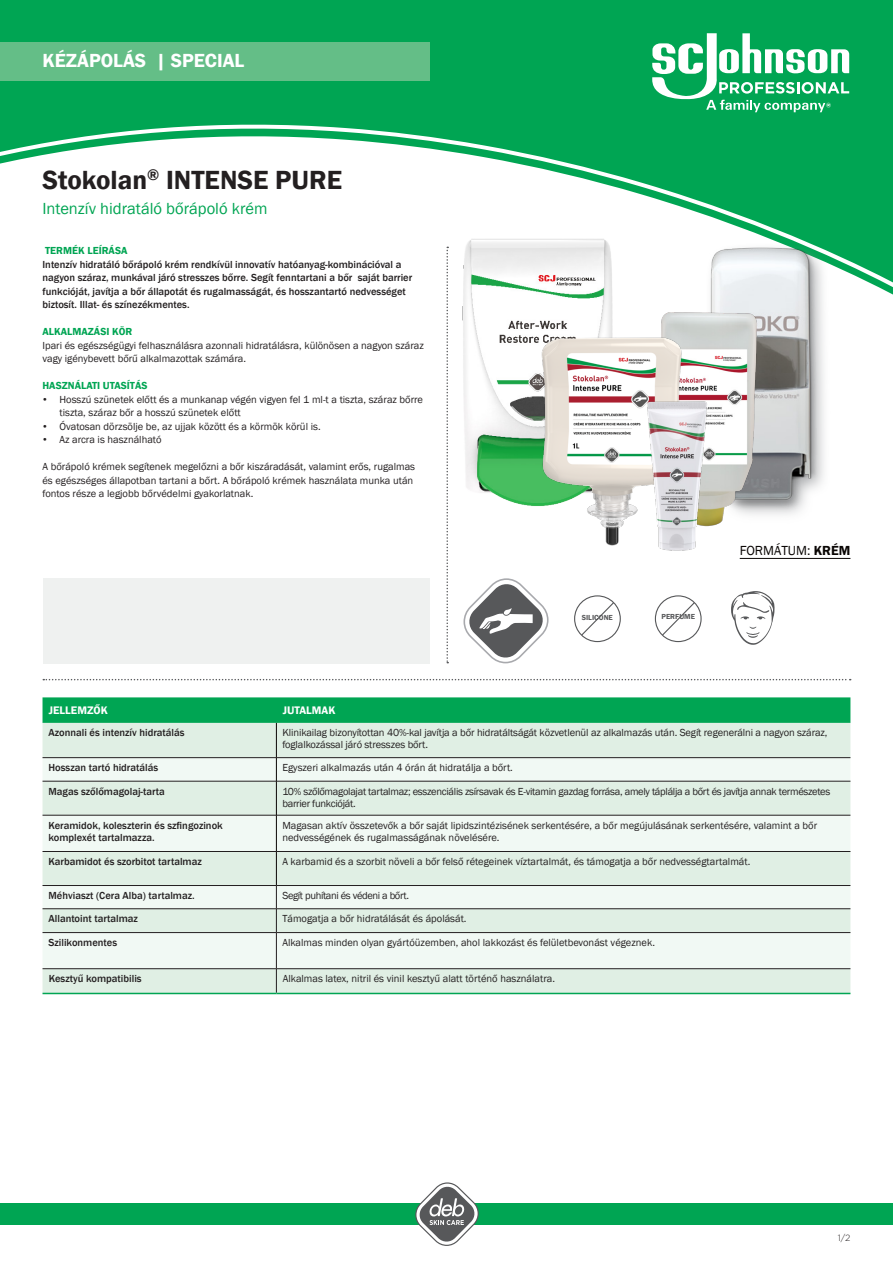
<style>
.page{position:relative;width:893px;height:1263px;background:#fff}
.page>*{position:absolute;margin:0;border:0;box-sizing:border-box;transform-origin:0 0}
.t1{font:600 27px "Franklin Gothic";color:#231f20}
.t2{font:600 19.5px "Franklin Gothic";color:#fff}
.t3{font:16.5px "Franklin Gothic";color:#00a553}
.t4{font:13.5px "Franklin Gothic";color:#0a0604}
.t5{font:600 11.25px "Franklin Gothic";color:#fff}
.t6{font:10.5px/13.5px "Franklin Gothic";color:#231f20}
.t7{font:500 10.5px/13.5px "Franklin Gothic";color:#231f20}
.t8{font:10.5px/12.8px "Franklin Gothic";letter-spacing:-.025em;color:#231f20}
.t9{font:600 10.5px "Franklin Gothic";color:#00a553}
.t10{font:10.5px "Franklin Gothic";letter-spacing:-.035em;color:#231f20}
.t11{font:300 9px "Gotham";color:#231f20}
.t12{font:600 7.5px "Franklin Gothic";color:#57585a}
.s1{font-family:"Gotham"}
.s2{font-weight:600}
</style>
<div class="page">
<div style="left:0;top:0;width:893px;height:295px;background:#00a553"></div>
<svg style="left:0;top:119px;width:893px;height:175px"></svg>
<div style="left:0;top:1203px;width:893px;height:22px;background:#00a553"></div>
<svg style="left:415px;top:1182px;width:64px;height:64px"></svg>
<div style="left:0;top:43px;width:429px;height:38px;background:#64be87"></div>
<svg style="left:652px;top:33px;width:197px;height:79px"></svg>
<div style="left:43px;top:578px;width:386px;height:85px;background:#eff1f0"></div>
<svg style="left:446px;top:247px;width:2px;height:416px"></svg>
<svg style="left:43px;top:679px;width:808px;height:1px"></svg>
<hr style="left:740px;top:558px;width:110px;height:1px;background:#0a0604">
<svg style="left:43px;top:697px;width:807px;height:26px;background:#05a656"></svg>
<div style="left:43px;top:723px;width:807px;height:270px;background:#e0efe4"></div>
<svg style="left:43px;top:758px;width:807px;height:210px;fill:#f1f9f4"></svg>
<hr style="left:43px;top:781px;width:233px;height:1px;background:#231f20">
<hr style="left:277px;top:781px;width:573px;height:1px;background:#231f20">
<hr style="left:43px;top:815px;width:233px;height:1px;background:#231f20">
<hr style="left:277px;top:815px;width:573px;height:1px;background:#231f20">
<hr style="left:43px;top:851px;width:233px;height:1px;background:#231f20">
<hr style="left:277px;top:851px;width:573px;height:1px;background:#231f20">
<hr style="left:43px;top:885px;width:233px;height:1px;background:#231f20">
<hr style="left:276px;top:885px;width:574px;height:1px;background:#231f20">
<hr style="left:43px;top:757px;width:233px;height:1px;background:#231f20">
<hr style="left:277px;top:757px;width:573px;height:1px;background:#231f20">
<hr style="left:276px;top:723px;width:1px;height:35px;background:#0a0604">
<svg style="left:276px;top:758px;width:1px;height:23px"></svg>
<hr style="left:276px;top:781px;width:1px;height:34px;background:#0a0604">
<hr style="left:276px;top:815px;width:1px;height:36px;background:#0a0604">
<hr style="left:276px;top:851px;width:1px;height:34px;background:#0a0604">
<hr style="left:43px;top:908px;width:233px;height:1px;background:#231f20">
<hr style="left:276px;top:908px;width:574px;height:1px;background:#231f20">
<svg style="left:276px;top:886px;width:1px;height:46px"></svg>
<hr style="left:43px;top:932px;width:233px;height:1px;background:#231f20">
<hr style="left:276px;top:932px;width:574px;height:1px;background:#231f20">
<hr style="left:276px;top:933px;width:1px;height:35px;background:#231f20">
<hr style="left:43px;top:968px;width:233px;height:1px;background:#231f20">
<hr style="left:276px;top:968px;width:574px;height:1px;background:#231f20">
<svg style="left:276px;top:969px;width:1px;height:24px"></svg>
<hr style="left:43px;top:993px;width:233px;height:1px;background:#00a553">
<hr style="left:276px;top:993px;width:574px;height:1px;background:#00a553">
<svg style="left:463px;top:578px;width:86px;height:85px"></svg>
<svg style="left:661px;top:601px;width:35px;height:36px"></svg>
<div style="left:655px;top:595px;width:47px;height:47px;border:1px solid #57585a;border-radius:50%"></div>
<svg style="left:731px;top:591px;width:44px;height:54px"></svg>
<svg style="left:580px;top:601px;width:35px;height:36px"></svg>
<div style="left:574px;top:595px;width:47px;height:47px;border:1px solid #57585a;border-radius:50%"></div>
<img style="left:451px;top:232px;width:172px;height:274px">
<div style="left:705px;top:242px;width:127px;height:284px;background:#939598;opacity:.75"></div>
<img style="left:701px;top:247px;width:124px;height:265px">
<img style="left:661px;top:313px;width:109px;height:213px">
<img style="left:536px;top:332px;width:153px;height:214px">
<img style="left:646px;top:401px;width:63px;height:150px">
<p class="t2" style="left:43px;top:48px;width:203px">KÉZÁPOLÁS | SPECIAL</p>
<p class="t1" style="left:43px;top:163px;width:301px">Stokolan<sup>®</sup> INTENSE PURE</p>
<p class="t3" style="left:43px;top:198px;width:227px">Intenzív hidratáló bőrápoló krém</p>
<p class="t9" style="left:45px;top:244px;width:84px">TERMÉK LEÍRÁSA</p>
<p class="t7" style="left:43px;top:257px;width:371px">Intenzív hidratáló bőrápoló krém rendkívül innovatív hatóanyag-kombinációval a nagyon száraz, munkával járó stresszes bőrre. Segít fenntartani a bőr saját barrier funkcióját, javítja a bőr állapotát és rugalmasságát, és hosszantartó nedvességet biztosít. Illat- és színezékmentes.</p>
<p class="t9" style="left:43px;top:325px;width:91px">ALKALMAZÁSI KÖR</p>
<p class="t6" style="left:43px;top:338px;width:383px">Ipari és egészségügyi felhasználásra azonnali hidratálásra, különösen a nagyon száraz vagy igénybevett bőrű alkalmazottak számára.</p>
<p class="t9" style="left:43px;top:379px;width:107px">HASZNÁLATI UTASÍTÁS</p>
<p class="t6" style="left:60px;top:392px;width:365px;text-indent:-17px"><span class="s1">•</span> Hosszú szünetek előtt és a munkanap végén vigyen fel 1 ml-t a tiszta, száraz bőrre tiszta, száraz bőr a hosszú szünetek előtt</p>
<p class="t6" style="left:43px;top:419px;width:280px"><span class="s1">•</span> Óvatosan dörzsölje be, az ujjak között és a körmök körül is.</p>
<p class="t6" style="left:43px;top:433px;width:121px"><span class="s1">•</span> Az arcra is használható</p>
<p class="t6" style="left:43px;top:460px;width:374px">A bőrápoló krémek segítenek megelőzni a bőr kiszáradását, valamint erős, rugalmas és egészséges állapotban tartani a bőrt. A bőrápoló krémek használata munka után fontos része a legjobb bőrvédelmi gyakorlatnak.</p>
<p class="t12" style="left:582px;top:613px;width:33px">SILICONE</p>
<p class="t12" style="left:661px;top:612px;width:35px">PERFUME</p>
<p class="t4" style="left:740px;top:542px;width:112px">FORMÁTUM: <span class="s2">KRÉM</span></p>
<p class="t5" style="left:49px;top:703px;width:60px">JELLEMZŐK</p>
<p class="t5" style="left:283px;top:703px;width:54px">JUTALMAK</p>
<p class="t7" style="left:49px;top:725px;width:138px">Azonnali és intenzív hidratálás</p>
<p class="t6" style="left:282px;top:726px;width:547px;line-height:12.8px">Klinikailag bizonyítottan 40%-kal javítja a bőr hidratáltságát közvetlenül az alkalmazás után. Segít regenerálni a nagyon száraz, foglalkozással járó stresszes bőrt.</p>
<p class="t7" style="left:49px;top:761px;width:111px">Hosszan tartó hidratálás</p>
<p class="t6" style="left:282px;top:761px;width:232px">Egyszeri alkalmazás után 4 órán át hidratálja a bőrt.</p>
<p class="t7" style="left:49px;top:784px;width:118px">Magas szőlőmagolaj-tarta</p>
<p class="t8" style="left:282px;top:785px;width:549px">10% szőlőmagolajat tartalmaz; esszenciális zsírsavak és E-vitamin gazdag forrása, amely táplálja a bőrt és javítja annak természetes barrier funkcióját.</p>
<p class="t7" style="left:49px;top:819px;width:176px;line-height:12.8px">Keramidok, koleszterin és szfingozinok komplexét tartalmazza.</p>
<p class="t6" style="left:282px;top:819px;width:536px;line-height:12.8px">Magasan aktív összetevők a bőr saját lipidszintézisének serkentésére, a bőr megújulásának serkentésére, valamint a bőr nedvességének és rugalmasságának növelésére.</p>
<p class="t7" style="left:49px;top:855px;width:155px">Karbamidot és szorbitot tartalmaz</p>
<p class="t6" style="left:282px;top:855px;width:469px">A karbamid és a szorbit növeli a bőr felső rétegeinek víztartalmát, és támogatja a bőr nedvességtartalmát.</p>
<p class="t7" style="left:49px;top:889px;width:148px">Méhviaszt (Cera Alba) tartalmaz.</p>
<p class="t10" style="left:282px;top:889px;width:128px">Segít puhítani és védeni a bőrt.</p>
<p class="t7" style="left:49px;top:912px;width:91px">Allantoint tartalmaz</p>
<p class="t6" style="left:282px;top:912px;width:186px">Támogatja a bőr hidratálását és ápolását.</p>
<p class="t7" style="left:49px;top:936px;width:70px">Szilikonmentes</p>
<p class="t6" style="left:282px;top:936px;width:374px">Alkalmas minden olyan gyártóüzemben, ahol lakkozást és felületbevonást végeznek.</p>
<p class="t7" style="left:49px;top:972px;width:94px">Kesztyű kompatibilis</p>
<p class="t6" style="left:283px;top:972px;width:274px">Alkalmas latex, nitril és vinil kesztyű alatt történő használatra.</p>
<p class="t11" style="left:838px;top:1232px;width:14px">1/2</p>
</div>
